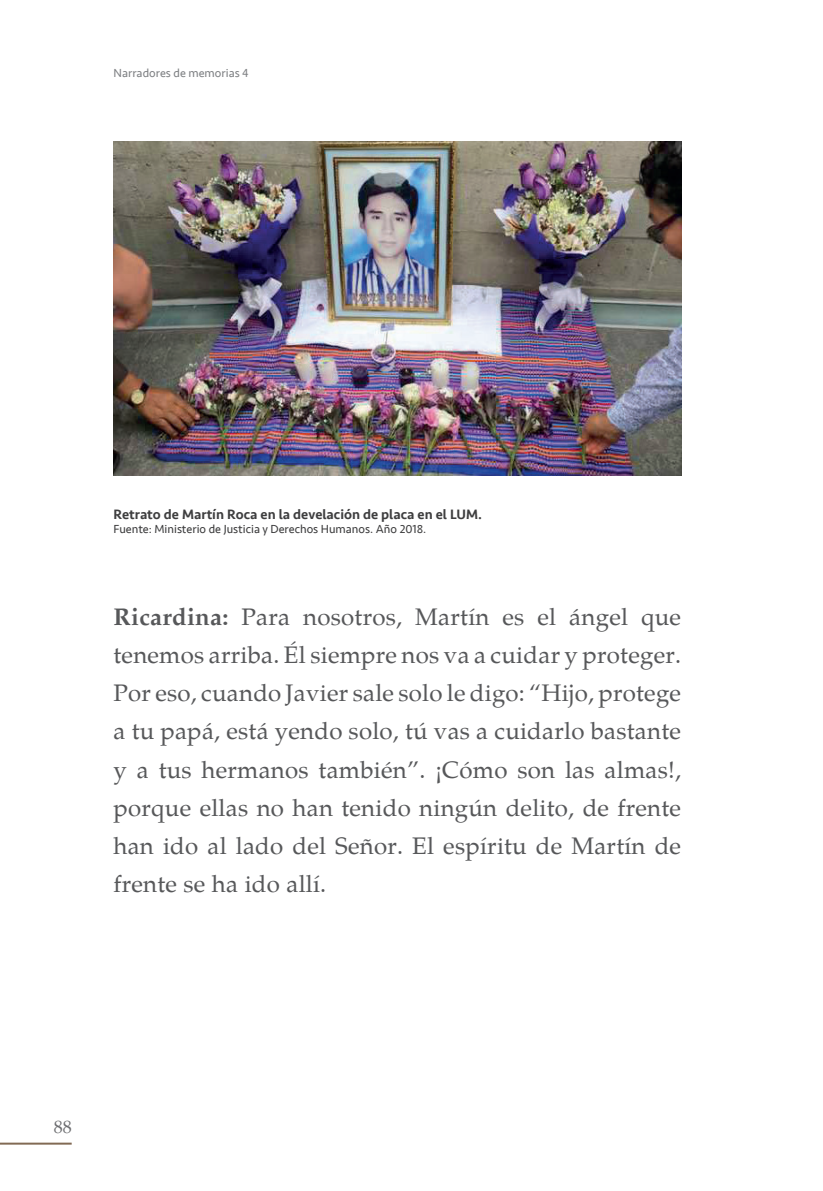
<style>
.page{position:relative;width:823px;height:1191px;background:#fff}
.page>*{position:absolute;margin:0;border:0;box-sizing:border-box;transform-origin:0 0}
.CuerpoTXT{font:24px/38px "Palatino";letter-spacing:.01em;color:#57585a;text-align:justify}
.t1{font:18px "Palatino";color:#6c6d70}
.Leyenda1{font:500 14px "Seravek";color:#3e3e3f}
.Leyenda2{font:12px "Seravek";color:#3e3e3f}
.t2{font:12px "Seravek";color:#808285}
.s1{font-weight:700}
</style>
<div class="page">
<hr style="left:0;top:1142px;width:72px;height:2px;background:#826a54">
<img style="left:113px;top:142px;width:567px;height:333px">
<hr style="left:822px;top:0;width:1px;height:1191px;background:#f3ece3">
<p class="t2" style="left:113px;top:64px;width:137px">Narradores de memorias 4</p>
<p class="Leyenda1" style="left:113px;top:506px;width:370px">Retrato de Martín Roca en la develación de placa en el LUM.</p>
<p class="Leyenda2" style="left:113px;top:520px;width:314px">Fuente: Ministerio de Justicia y Derechos Humanos. Año 2018.</p>
<p class="CuerpoTXT" style="left:113px;top:596px;width:569px"><span class="s1">Ricardina:</span> Para nosotros, Martín es el ángel que tenemos arriba. Él siempre nos va a cuidar y proteger.<br>Por eso, cuando Javier sale solo le digo: “Hijo, protege a tu papá, está yendo solo, tú vas a cuidarlo bastante y a tus hermanos también”. ¡Cómo son las almas!, porque ellas no han tenido ningún delito, de frente han ido al lado del Señor. El espíritu de Martín de frente se ha ido allí.</p>
<p class="t1" style="left:54px;top:1112px;width:19px">88</p>
</div>
